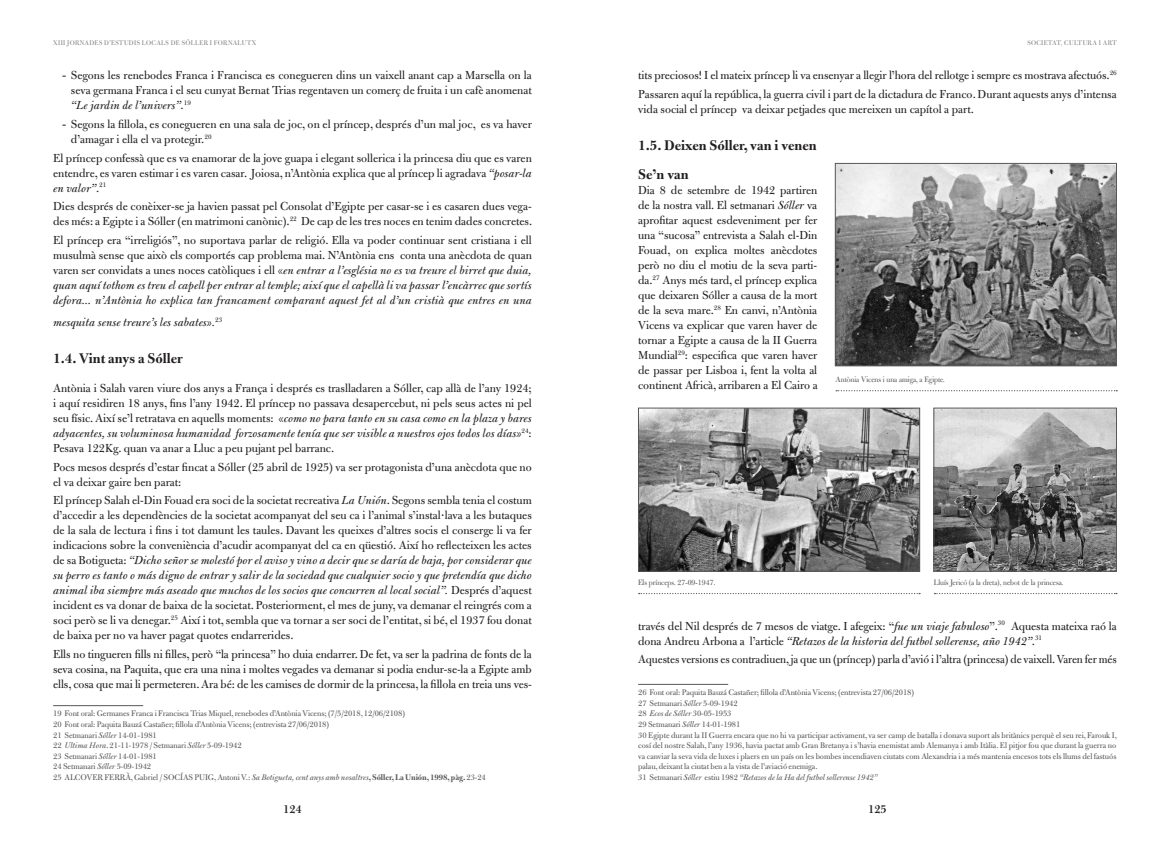
<style>
.page{position:relative;width:1170px;height:851px;background:#fff}
.page>*{position:absolute;margin:0;border:0;box-sizing:border-box;transform-origin:0 0}
.t1{font:700 15px/29.6px "Bulmer MT Std";color:#231f20}
.t2{font:12.5px/15px "Bulmer MT Std";color:#231f20;text-align:justify}
.t3{font:italic 12.5px/15px "Bulmer MT Std";color:#231f20;text-align:justify}
.t4{font:600 12.5px "Bulmer MT Std";color:#231f20}
.t5{font:8.75px/10.6px "Bulmer MT Std";letter-spacing:-.01em;color:#57585a}
.t6{font:8.75px "Bulmer MT Std Display";color:#57585a}
.t7{font:7.5px "Bulmer MT Std Display";letter-spacing:.05em;color:#808285}
.s1{font-family:"Times New Roman"}
.s2{font-style:italic}
.s3{font-style:normal}
.s4{font-weight:700}
</style>
<div class="page">
<hr style="left:53px;top:705px;width:90px;height:1px;background:#57585a">
<hr style="left:638px;top:684px;width:90px;height:1px;background:#57585a">
<svg style="left:836px;top:390px;width:281px;height:1px"></svg>
<svg style="left:934px;top:593px;width:182px;height:1px"></svg>
<svg style="left:638px;top:593px;width:282px;height:1px"></svg>
<img style="left:836px;top:165px;width:278px;height:199px">
<div style="left:834px;top:163px;width:282px;height:203px;border:1px solid #57585a"></div>
<img style="left:935px;top:409px;width:179px;height:160px">
<div style="left:933px;top:407px;width:183px;height:164px;border:1px solid #57585a"></div>
<img style="left:640px;top:409px;width:277px;height:160px">
<div style="left:638px;top:407px;width:281px;height:164px;border:1px solid #57585a"></div>
<p class="t7" style="left:53px;top:39px;width:205px">XIII JORNADES D’ESTUDIS LOCALS DE SÓLLER I FORNALUTX</p>
<p class="t7" style="left:1027px;top:39px;width:91px">SOCIETAT, CULTURA I ART</p>
<p class="t2" style="left:71px;top:68px;width:462px;text-indent:-9px"><span class="s1">-</span> Segons les renebodes Franca i Francisca es conegueren dins un vaixell anant cap a Marsella on la seva germana Franca i el seu cunyat Bernat Trias regentaven un comerç de fruita i un cafè anomenat <span class="s2">“Le jardin de l’univers”</span>.<sup>19</sup></p>
<p class="t2" style="left:71px;top:117px;width:462px;text-indent:-9px"><span class="s1">-</span> Segons la fillola, es conegueren en una sala de joc, on el príncep, després d’un mal joc, es va haver d’amagar i ella el va protegir.<sup>20</sup></p>
<p class="t2" style="left:53px;top:150px;width:480px">El príncep confessà que es va enamorar de la jove guapa i elegant sollerica i la princesa diu que es varen entendre, es varen estimar i es varen casar. Joiosa, n’Antònia explica que al príncep li agradava <span class="s2">“posar-la en valor”</span>.<sup>21</sup></p>
<p class="t2" style="left:53px;top:199px;width:480px">Dies després de conèixer-se ja havien passat pel Consolat d’Egipte per casar-se i es casaren dues vega&shy;des més: a Egipte i a Sóller (en matrimoni canònic).<sup>22</sup> De cap de les tres noces en tenim dades concretes.</p>
<p class="t3" style="left:53px;top:232px;width:480px"><span class="s3">El príncep era “irreligiós”, no suportava parlar de religió. Ella va poder continuar sent cristiana i ell musulmà sense que això els comportés cap problema mai. N’Antònia ens conta una anècdota de quan varen ser convidats a unes noces catòliques i ell «</span>en entrar a l’església no es va treure el birret que duia, quan aquí tothom es treu el capell per entrar al temple; així que el capellà li va passar l’encàrrec que sortís defora... n’Antònia ho explica tan francament comparant aquest fet al d’un cristià que entres en una</p>
<p class="t3" style="left:53px;top:315px;width:171px">mesquita sense treure’s les sabates».<sup>23</sup></p>
<p class="t1" style="left:53px;top:343px;width:131px">1.4. Vint anys a Sóller</p>
<p class="t2" style="left:53px;top:381px;width:480px">Antònia i Salah varen viure dos anys a França i després es traslladaren a Sóller, cap allà de l’any 1924; i aquí residiren 18 anys, fins l’any 1942. El príncep no passava desapercebut, ni pels seus actes ni pel seu físic. Així se’l retratava en aquells moments: «<span class="s2">como no para tanto en su casa como en la plaza y bares adyacentes, su voluminosa humanidad forzosamente tenía que ser visible a nuestros ojos todos los días»</span><sup>24</sup>:<br>Pesava 122Kg. quan va anar a Lluc a peu pujant pel barranc.</p>
<p class="t2" style="left:53px;top:459px;width:480px">Pocs mesos després d’estar fincat a Sóller (25 abril de 1925) va ser protagonista d’una anècdota que no el va deixar gaire ben parat:</p>
<p class="t2" style="left:53px;top:493px;width:480px">El príncep Salah el-Din Fouad era soci de la societat recreativa <span class="s2">La Unión</span>. Segons sembla tenia el costum d’accedir a les dependències de la societat acompanyat del seu ca i l’animal s’instal·lava a les butaques de la sala de lectura i fins i tot damunt les taules. Davant les queixes d’altres socis el conserge li va fer indicacions sobre la conveniència d’acudir acompanyat del ca en qüestió. Així ho reflecteixen les actes de sa Botigueta: <span class="s2">“Dicho señor se molestó por el aviso y vino a decir que se daría de baja, por considerar que su perro es tanto o más digno de entrar y salir de la sociedad que cualquier socio y que pretendía que dicho animal iba siempre más aseado que muchos de los socios que concurren al local social”.</span> Després d’aquest incident es va donar de baixa de la societat. Posteriorment, el mes de juny, va demanar el reingrés com a soci però se li va denegar.<sup>25</sup> Així i tot, sembla que va tornar a ser soci de l’entitat, si bé, el 1937 fou donat de baixa per no va haver pagat quotes endarrerides.</p>
<p class="t2" style="left:53px;top:646px;width:480px">Ells no tingueren fills ni filles, però “la princesa” ho duia endarrer. De fet, va ser la padrina de fonts de la seva cosina, na Paquita, que era una nina i moltes vegades va demanar si podia endur-se-la a Egipte amb ells, cosa que mai li permeteren. Ara bé: de les camises de dormir de la princesa, la fillola en treia uns ves-</p>
<p class="t5" style="left:53px;top:708px;width:434px">19 Font oral: Germanes Franca i Francisca Trias Miquel, renebodes d’Antònia Vicens; (7/5/2018, 12/06/2108)<br>20 Font oral: Paquita Bauzá Castañer; fillola d’Antònia Vicens; (entrevista 27/06/2018)<br>21 Setmanari <span class="s2">Sóller</span> 14-01-1981<br>22 <span class="s2">Ultima Hora</span>. 21-11-1978 / Setmanari <span class="s2">Sóller</span> 5-09-1942<br>23 Setmanari <span class="s2">Sóller</span> 14-01-1981<br>24 Setmanari <span class="s2">Sóller</span> 5-09-1942<br>25 ALCOVER FERRÀ, Gabriel / SOCÍAS PUIG, Antoni V.: <span class="s2">Sa Botigueta, cent anys amb nosaltres</span><span class="s4">, Sóller, La Unión, 1998, pàg.</span> 23-24</p>
<p class="t2" style="left:638px;top:66px;width:480px;line-height:18.5px">tits preciosos! I el mateix príncep li va ensenyar a llegir l’hora del rellotge i sempre es mostrava afectuós.<sup>26<br></sup>Passaren aquí la república, la guerra civil i part de la dictadura de Franco. Durant aquests anys d’intensa</p>
<p class="t2" style="left:638px;top:102px;width:337px">vida social el príncep va deixar petjades que mereixen un capítol a part.</p>
<p class="t1" style="left:638px;top:130px;width:180px">1.5. Deixen Sóller, van i venen<br>Se’n van</p>
<p class="t2" style="left:638px;top:183px;width:181px">Dia 8 de setembre de 1942 partiren de la nostra vall. El setmanari <span class="s2">Sóller</span> va aprofitar aquest esdeveniment per fer una “sucosa” entrevista a Salah el-Din Fouad, on explica moltes anècdotes però no diu el motiu de la seva parti&shy;da.<sup>27</sup> Anys més tard, el príncep explica que deixaren Sóller a causa de la mort de la seva mare.<sup>28</sup> En canvi, n’Antònia Vicens va explicar que varen haver de tornar a Egipte a causa de la II Guerra Mundial<sup>29</sup>: especifica que varen haver de passar per Lisboa i, fent la volta al continent Africà, arribaren a El Cairo a</p>
<p class="t6" style="left:835px;top:374px;width:111px">Antònia Vicens i una amiga, a Egipte.</p>
<p class="t6" style="left:638px;top:577px;width:79px">Els prínceps. 27-09-1947.</p>
<p class="t6" style="left:933px;top:577px;width:131px">Lluís Jericó (a la dreta), nebot de la princesa.</p>
<p class="t2" style="left:638px;top:618px;width:480px">través del Nil després de 7 mesos de viatge. I afegeix: “<span class="s2">fue un viaje fabuloso</span>”.<sup>30</sup> Aquesta mateixa raó la dona Andreu Arbona a l’article <span class="s2">“Retazos de la historia del futbol sollerense, año 1942”</span>.<sup>31</sup></p>
<p class="t2" style="left:638px;top:651px;width:480px">Aquestes versions es contradiuen, ja que un (príncep) parla d’avió i l’altra (princesa) de vaixell. Varen fer més</p>
<p class="t5" style="left:638px;top:687px;width:480px">26 Font oral: Paquita Bauzá Castañer; fillola d’Antònia Vicens; (entrevista 27/06/2018)<br>27 Setmanari <span class="s2">Sóller</span> 5-09-1942<br>28 <span class="s2">Ecos de Sóller</span> 30-05-1953<br>29 Setmanari <span class="s2">Sóller</span> 14-01-1981<br>30 Egipte durant la II Guerra encara que no hi va participar activament, va ser camp de batalla i donava suport als britànics perquè el seu rei, Farouk I, cosí del nostre Salah, l’any 1936, havia pactat amb Gran Bretanya i s’havia enemistat amb Alemanya i amb Itàlia. El pitjor fou que durant la guerra no va canviar la seva vida de luxes i plaers en un país on les bombes incendiaven ciutats com Alexandria i a més mantenia encesos tots els llums del fastuós palau, deixant la ciutat ben a la vista de l’aviació enemiga.<br>31 Setmanari <span class="s2">Sóller</span> estiu 1982 <span class="s2">“Retazos de la Ha del futbol sollerense 1942”</span></p>
<p class="t4" style="left:283px;top:802px;width:20px">124</p>
<p class="t4" style="left:868px;top:802px;width:20px">125</p>
</div>
